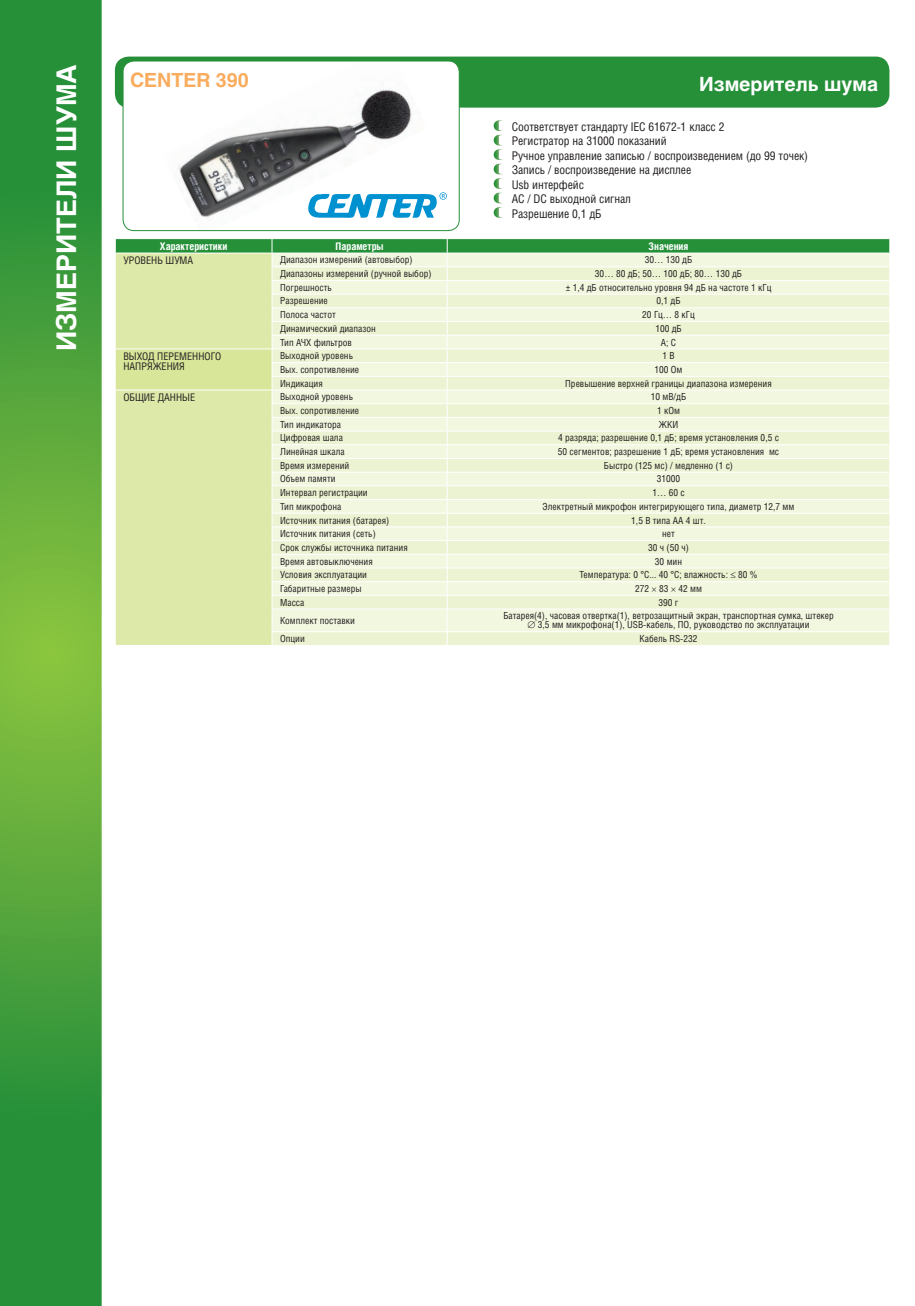
<style>
.page{position:relative;width:915px;height:1306px;background:#fff}
.page>*{position:absolute;margin:0;border:0;box-sizing:border-box;transform-origin:0 0}
.t1{font:700 27px "Helios";color:#fff}
.t2{font:700 19.5px "Helios";color:#fff}
.t3{font:700 19.5px "Helios";color:#faac5e}
.t4{font:12px/14.4px "Helios Cond";letter-spacing:-.01em;color:#231f20}
.t5{font:10.5px/10.5px "Helios Cond";color:#231f20}
.t6{font:700 10.5px "Helios Cond";color:#fff}
.t7{font:9.75px/9px "Helios Cond";color:#231f20;text-align:center}
</style>
<div class="page">
<svg style="left:0;top:0;width:102px;height:1305px;background:#4aa23b"></svg>
<svg style="left:493px;top:120px;width:10px;height:98px"></svg>
<div style="left:115px;top:57px;width:774px;height:51px;background:#269039;border-radius:14px"></div>
<div style="left:123px;top:61px;width:336px;height:170px;background:#fff;border-radius:11px"></div>
<img style="left:178px;top:89px;width:234px;height:129px">
<div style="left:123px;top:61px;width:336px;height:170px;border:1px solid #269039;border-radius:11px"></div>
<svg style="left:308px;top:192px;width:138px;height:26px"></svg>
<svg style="left:115px;top:238px;width:775px;height:407px;background:#e5efcc"></svg>
<h1 class="t1" style="left:51px;top:351px;width:289px;rotate:-90deg">ИЗМЕРИТЕЛИ ШУМА</h1>
<h2 class="t3" style="left:130px;top:69px;width:120px">CENTER 390</h2>
<h2 class="t2" style="left:699px;top:72px;width:180px">Измеритель шума</h2>
<p class="t4" style="left:511px;top:119px;width:298px">Соответствует стандарту IEC 61672-1 класс 2<br>Регистратор на 31000 показаний<br>Ручное управление записью / воспроизведением (до 99 точек)<br>Запись / воспроизведение на дисплее<br>Usb интерфейс<br>AC / DC выходной сигнал<br>Разрешение 0,1 дБ</p>
<p class="t6" style="left:160px;top:240px;width:69px">Характеристики</p>
<p class="t6" style="left:335px;top:240px;width:49px">Параметры</p>
<p class="t6" style="left:648px;top:240px;width:41px">Значения</p>
<p class="t5" style="left:123px;top:255px;width:71px">УРОВЕНЬ ШУМА</p>
<p class="t7" style="left:280px;top:255px;width:134px">Диапазон измерений (автовыбор)</p>
<p class="t7" style="left:644px;top:255px;width:49px">30… 130 дБ</p>
<p class="t7" style="left:280px;top:269px;width:153px">Диапазоны измерений (ручной выбор)</p>
<p class="t7" style="left:594px;top:269px;width:148px">30… 80 дБ; 50… 100 дБ; 80… 130 дБ</p>
<p class="t7" style="left:280px;top:282px;width:53px">Погрешность</p>
<p class="t7" style="left:565px;top:282px;width:207px">± 1,4 дБ относительно уровня 94 дБ на частоте 1 кГц</p>
<p class="t7" style="left:280px;top:296px;width:49px">Разрешение</p>
<p class="t7" style="left:656px;top:296px;width:26px">0,1 дБ</p>
<p class="t7" style="left:280px;top:310px;width:57px">Полоса частот</p>
<p class="t7" style="left:642px;top:310px;width:54px">20 Гц… 8 кГц</p>
<p class="t7" style="left:280px;top:324px;width:97px">Динамический диапазон</p>
<p class="t7" style="left:655px;top:324px;width:28px">100 дБ</p>
<p class="t7" style="left:280px;top:337px;width:73px">Тип АЧХ фильтров</p>
<p class="t7" style="left:660px;top:337px;width:17px">А; С</p>
<p class="t5" style="left:123px;top:350px;width:99px">ВЫХОД ПЕРЕМЕННОГО<br>НАПРЯЖЕНИЯ</p>
<p class="t7" style="left:280px;top:351px;width:74px">Выходной уровень</p>
<p class="t7" style="left:662px;top:351px;width:14px">1 В</p>
<p class="t7" style="left:280px;top:365px;width:80px">Вых. сопротивление</p>
<p class="t7" style="left:654px;top:365px;width:30px">100 Ом</p>
<p class="t7" style="left:280px;top:378px;width:44px">Индикация</p>
<p class="t7" style="left:565px;top:378px;width:208px">Превышение верхней границы диапазона измерения</p>
<p class="t5" style="left:123px;top:391px;width:73px">ОБЩИЕ ДАННЫЕ</p>
<p class="t7" style="left:280px;top:392px;width:74px">Выходной уровень</p>
<p class="t7" style="left:650px;top:392px;width:37px">10 мВ/дБ</p>
<p class="t7" style="left:280px;top:406px;width:80px">Вых. сопротивление</p>
<p class="t7" style="left:656px;top:406px;width:24px">1 кОм</p>
<p class="t7" style="left:280px;top:419px;width:62px">Тип индикатора</p>
<p class="t7" style="left:658px;top:419px;width:21px">ЖКИ</p>
<p class="t7" style="left:280px;top:433px;width:64px">Цифровая шала</p>
<p class="t7" style="left:558px;top:433px;width:222px">4 разряда; разрешение 0,1 дБ; время установления 0,5 с</p>
<p class="t7" style="left:280px;top:447px;width:66px">Линейная шкала</p>
<p class="t7" style="left:557px;top:447px;width:223px">50 сегментов; разрешение 1 дБ; время установления мс</p>
<p class="t7" style="left:280px;top:460px;width:71px">Время измерений</p>
<p class="t7" style="left:603px;top:460px;width:131px">Быстро (125 мс) / медленно (1 с)</p>
<p class="t7" style="left:280px;top:474px;width:57px">Объем памяти</p>
<p class="t7" style="left:656px;top:474px;width:25px">31000</p>
<p class="t7" style="left:280px;top:488px;width:89px">Интервал регистрации</p>
<p class="t7" style="left:652px;top:488px;width:34px">1… 60 с</p>
<p class="t7" style="left:280px;top:501px;width:63px">Тип микрофона</p>
<p class="t7" style="left:542px;top:501px;width:253px">Электретный микрофон интегрирующего типа, диаметр 12,7 мм</p>
<p class="t7" style="left:280px;top:515px;width:111px">Источник питания (батарея)</p>
<p class="t7" style="left:631px;top:515px;width:76px">1,5 В типа АА 4 шт.</p>
<p class="t7" style="left:280px;top:529px;width:97px">Источник питания (сеть)</p>
<p class="t7" style="left:662px;top:529px;width:14px">нет</p>
<p class="t7" style="left:280px;top:543px;width:129px">Срок службы источника питания</p>
<p class="t7" style="left:648px;top:543px;width:42px">30 ч (50 ч)</p>
<p class="t7" style="left:280px;top:556px;width:94px">Время автовыключения</p>
<p class="t7" style="left:654px;top:556px;width:29px">30 мин</p>
<p class="t7" style="left:280px;top:570px;width:88px">Условия эксплуатации</p>
<p class="t7" style="left:579px;top:570px;width:179px">Температура: 0 °С... 40 °С; влажность: ≤ 80 %</p>
<p class="t7" style="left:280px;top:584px;width:83px">Габаритные размеры</p>
<p class="t7" style="left:634px;top:584px;width:69px">272 83 42 мм</p>
<p class="t7" style="left:280px;top:597px;width:26px">Масса</p>
<p class="t7" style="left:658px;top:597px;width:21px">390 г</p>
<p class="t7" style="left:280px;top:615px;width:76px">Комплект поставки</p>
<p class="t7" style="left:503px;top:611px;width:332px">Батарея(4), часовая отвертка(1), ветрозащитный экран, транспортная сумка, штекер ∅ 3,5 мм микрофона(1), USB-кабель, ПО, руководство по эксплуатации</p>
<p class="t7" style="left:280px;top:634px;width:26px">Опции</p>
<p class="t7" style="left:639px;top:634px;width:59px">Кабель RS-232</p>
</div>
